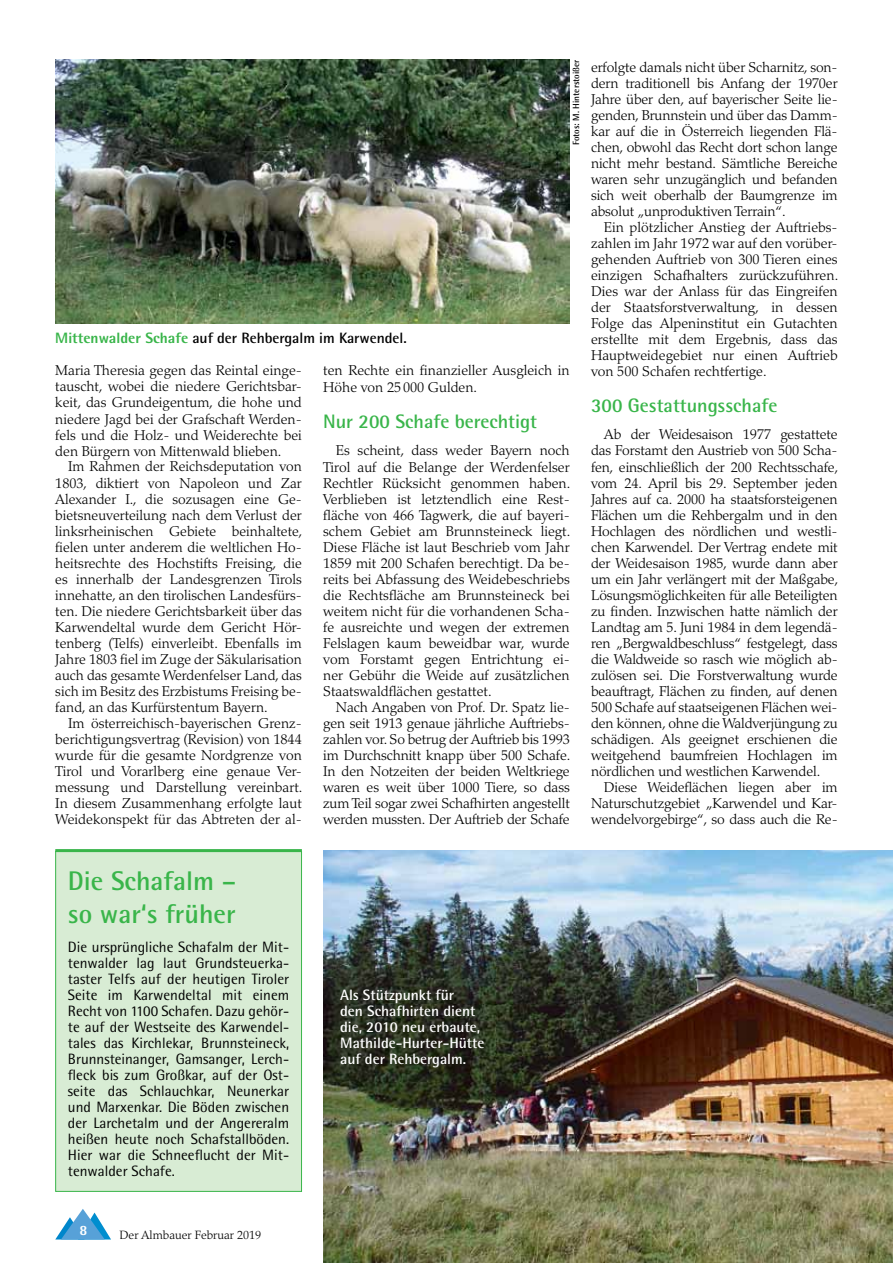
<style>
.page{position:relative;width:893px;height:1263px;background:#fff}
.page>*{position:absolute;margin:0;border:0;box-sizing:border-box;transform-origin:0 0}
.t1{font:700 27px/33px "Rotis Semi Sans Std";color:#39b54a}
.t2{font:700 19.5px "Rotis Semi Sans Std";color:#39b54a}
.t3{font:15px/16px "Rotis Semi Sans Std";color:#000;text-align:justify}
.t4{font:700 15px/16px "Rotis Semi Sans Std";color:#fff}
.t5{font:700 15px "Rotis Semi Sans Std";color:#000}
.t6{font:300 14.25px/16px "Palatino LT Std";color:#000;text-align:justify}
.t7{font:800 14.25px "Rotis Semi Sans Std";color:#fff}
.t8{font:300 12px "Palatino LT Std";color:#000}
.t9{font:700 9px "Rotis Semi Sans Std";color:#000}
.s1{font-weight:800;color:#39b54a}
</style>
<div class="page">
<svg style="left:55px;top:1209px;width:56px;height:30px"></svg>
<div style="left:55px;top:851px;width:247px;height:341px;background:#d8ecd4;border:1px solid #39b54a"></div>
<hr style="left:55px;top:849px;width:247px;height:3px;background:#39b54a">
<img style="left:55px;top:60px;width:515px;height:263px">
<img style="left:323px;top:850px;width:570px;height:413px">
<p class="t5" style="left:55px;top:329px;width:353px"><span class="s1">Mittenwalder Schafe</span> auf der Rehbergalm im Karwendel.</p>
<p class="t9" style="left:571px;top:145px;width:87px;rotate:-90deg">Fotos: M. Hinterstoißer</p>
<p class="t6" style="left:55px;top:363px;width:248px">Maria Theresia gegen das Reintal einge&shy;tauscht, wobei die niedere Gerichtsbar&shy;keit, das Grundeigentum, die hohe und niedere Jagd bei der Grafschaft Werden&shy;fels und die Holz- und Weiderechte bei den Bürgern von Mittenwald blieben.</p>
<p class="t6" style="left:55px;top:459px;width:249px;text-indent:13px">Im Rahmen der Reichsdeputation von 1803, diktiert von Napoleon und Zar Alexander I., die sozusagen eine Ge&shy;bietsneuverteilung nach dem Verlust der linksrheinischen Gebiete beinhaltete, fielen unter anderem die weltlichen Ho&shy;heitsrechte des Hochstifts Freising, die es innerhalb der Landesgrenzen Tirols innehatte, an den tirolischen Landesfürs&shy;ten. Die niedere Gerichtsbarkeit über das Karwendeltal wurde dem Gericht Hör&shy;tenberg (Telfs) einverleibt. Ebenfalls im Jahre 1803 fiel im Zuge der Säkularisation auch das gesamte Werdenfelser Land, das sich im Besitz des Erzbistums Freising be&shy;fand, an das Kurfürstentum Bayern.</p>
<p class="t6" style="left:55px;top:715px;width:249px;text-indent:13px">Im österreichisch-bayerischen Grenz&shy;berichtigungsvertrag (Revision) von 1844 wurde für die gesamte Nordgrenze von Tirol und Vorarlberg eine genaue Ver&shy;messung und Darstellung vereinbart.<br>In diesem Zusammenhang erfolgte laut Weidekonspekt für das Abtreten der al-</p>
<p class="t6" style="left:323px;top:363px;width:248px">ten Rechte ein finanzieller Ausgleich in<br>Höhe von 25000 Gulden.</p>
<h2 class="t2" style="left:323px;top:409px;width:215px">Nur 200 Schafe berechtigt</h2>
<p class="t6" style="left:323px;top:443px;width:249px;text-indent:13px">Es scheint, dass weder Bayern noch Tirol auf die Belange der Werdenfelser Rechtler Rücksicht genommen haben.<br>Verblieben ist letztendlich eine Rest&shy;fläche von 466 Tagwerk, die auf bayeri&shy;schem Gebiet am Brunnsteineck liegt.<br>Diese Fläche ist laut Beschrieb vom Jahr 1859 mit 200 Schafen berechtigt. Da be&shy;reits bei Abfassung des Weidebeschriebs die Rechtsfläche am Brunnsteineck bei weitem nicht für die vorhandenen Scha&shy;fe ausreichte und wegen der extremen Felslagen kaum beweidbar war, wurde vom Forstamt gegen Entrichtung ei&shy;ner Gebühr die Weide auf zusätzlichen Staatswaldflächen gestattet.</p>
<p class="t6" style="left:323px;top:699px;width:249px;text-indent:13px">Nach Angaben von Prof. Dr. Spatz lie&shy;gen seit 1913 genaue jährliche Auftriebs&shy;zahlen vor. So betrug der Auftrieb bis 1993 im Durchschnitt knapp über 500 Schafe.<br>In den Notzeiten der beiden Weltkriege waren es weit über 1000 Tiere, so dass zum Teil sogar zwei Schafhirten angestellt werden mussten. Der Auftrieb der Schafe</p>
<p class="t6" style="left:591px;top:59px;width:248px">erfolgte damals nicht über Scharnitz, son&shy;dern traditionell bis Anfang der 1970er Jahre über den, auf bayerischer Seite lie&shy;genden, Brunnstein und über das Damm&shy;kar auf die in Österreich liegenden Flä&shy;chen, obwohl das Recht dort schon lange nicht mehr bestand. Sämtliche Bereiche waren sehr unzugänglich und befanden sich weit oberhalb der Baumgrenze im absolut „unproduktiven Terrain“.</p>
<p class="t6" style="left:591px;top:219px;width:249px;text-indent:13px">Ein plötzlicher Anstieg der Auftriebs&shy;zahlen im Jahr 1972 war auf den vorüber&shy;gehenden Auftrieb von 300 Tieren eines einzigen Schafhalters zurückzuführen.<br>Dies war der Anlass für das Eingreifen der Staatsforstverwaltung, in dessen Folge das Alpeninstitut ein Gutachten erstellte mit dem Ergebnis, dass das Hauptweidegebiet nur einen Auftrieb von 500 Schafen rechtfertige.</p>
<h2 class="t2" style="left:591px;top:393px;width:188px">300 Gestattungsschafe</h2>
<p class="t6" style="left:591px;top:427px;width:249px;text-indent:13px">Ab der Weidesaison 1977 gestattete das Forstamt den Austrieb von 500 Scha&shy;fen, einschließlich der 200 Rechtsschafe, vom 24. April bis 29. September jeden Jahres auf ca. 2000 ha staatsforsteigenen Flächen um die Rehbergalm und in den Hochlagen des nördlichen und westli&shy;chen Karwendel. Der Vertrag endete mit der Weidesaison 1985, wurde dann aber um ein Jahr verlängert mit der Maßgabe, Lösungsmöglichkeiten für alle Beteiligten zu finden. Inzwischen hatte nämlich der Landtag am 5. Juni 1984 in dem legendä&shy;ren „Bergwaldbeschluss“ festgelegt, dass die Waldweide so rasch wie möglich ab&shy;zulösen sei. Die Forstverwaltung wurde beauftragt, Flächen zu finden, auf denen 500 Schafe auf staatseigenen Flächen wei&shy;den können, ohne die Waldverjüngung zu schädigen. Als geeignet erschienen die weitgehend baumfreien Hochlagen im nördlichen und westlichen Karwendel.</p>
<p class="t6" style="left:591px;top:779px;width:248px;text-indent:13px">Diese Weideflächen liegen aber im Naturschutzgebiet „Karwendel und Kar&shy;wendelvorgebirge“, so dass auch die Re-</p>
<h1 class="t1" style="left:68px;top:864px;width:170px">Die Schafalm – so war‘s früher</h1>
<p class="t3" style="left:68px;top:938px;width:223px">Die ursprüngliche Schafalm der Mit&shy;tenwalder lag laut Grundsteuerka&shy;taster Telfs auf der heutigen Tiroler Seite im Karwendeltal mit einem Recht von 1100 Schafen. Dazu gehör&shy;te auf der Westseite des Karwendel&shy;tales das Kirchlekar, Brunnsteineck, Brunnsteinanger, Gamsanger, Lerch&shy;fleck bis zum Großkar, auf der Ost&shy;seite das Schlauchkar, Neunerkar und Marxenkar. Die Böden zwischen der Larchetalm und der Angereralm heißen heute noch Schafstallböden.<br>Hier war die Schneeflucht der Mit&shy;tenwalder Schafe.</p>
<p class="t4" style="left:340px;top:986px;width:146px">Als Stützpunkt für<br>den Schafhirten dient die, 2010 neu erbaute,<br>Mathilde-Hurter-Hütte auf der Rehbergalm.</p>
<p class="t7" style="left:79px;top:1221px;width:9px">8</p>
<p class="t8" style="left:120px;top:1228px;width:143px">Der Almbauer Februar 2019</p>
</div>
